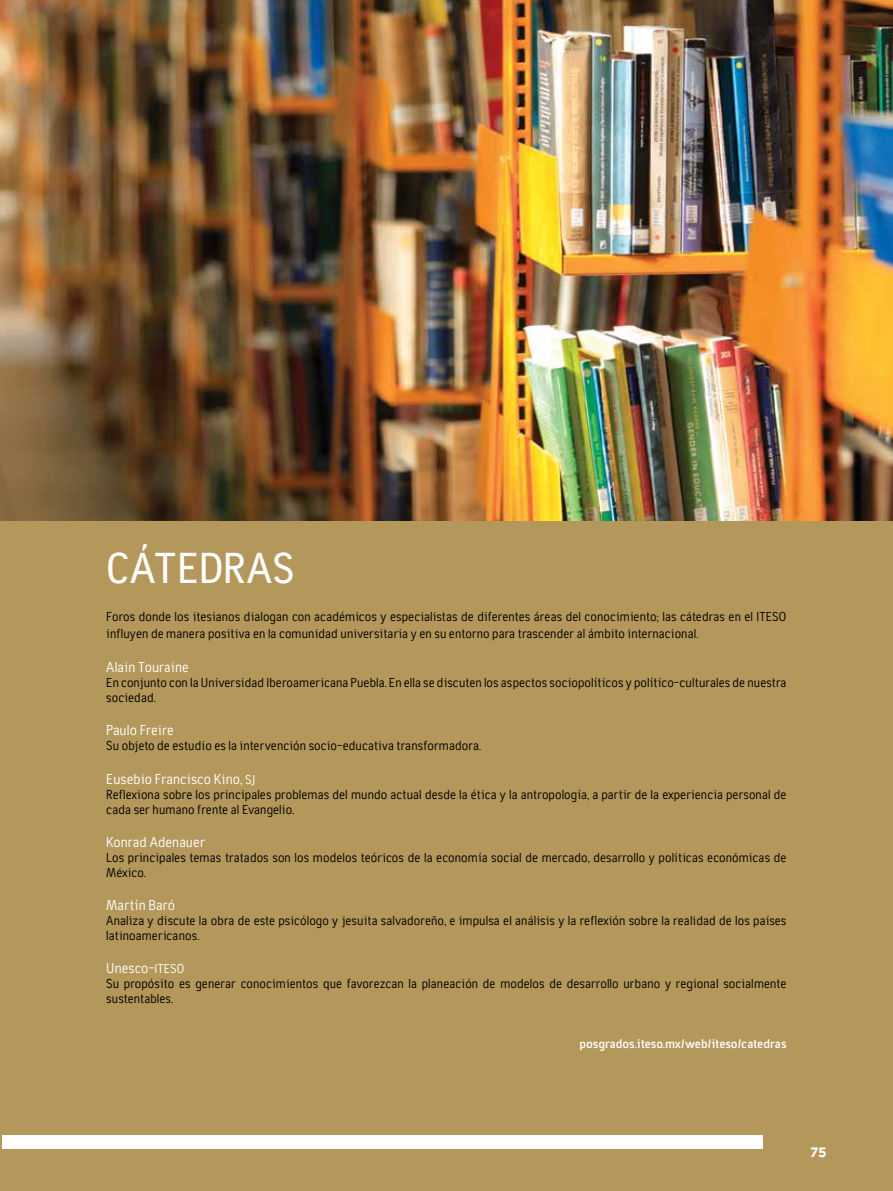
<style>
.page{position:relative;width:893px;height:1191px;background:#fff}
.page>*{position:absolute;margin:0;border:0;box-sizing:border-box;transform-origin:0 0}
.t1{font:500 45px "Tempelhof";color:#fff}
.t2{font:15px "Tempelhof";color:#fff}
.t3{font:13.5px/15px "Tempelhof";color:#000}
.t4{font:700 13.5px "Gotham";color:#fff}
.t5{font:700 12.9px "Tempelhof";letter-spacing:-.005em;color:#fff}
.s1{font-size:13.5px}
</style>
<div class="page">
<div style="left:0;top:520px;width:893px;height:671px;background:#b4975a"></div>
<div style="left:2px;top:1135px;width:760px;height:13px;background:#fff"></div>
<img style="left:0;top:0;width:893px;height:520px">
<p class="t1" style="left:106px;top:544px;width:73px">CÁTEDRAS</p>
<p class="t3" style="left:106px;top:608px;width:682px;line-height:16.5px">Foros donde los itesianos dialogan con académicos y especialistas de diferentes áreas del conocimiento; las cátedras en el ITESO influyen de manera positiva en la comunidad universitaria y en su entorno para trascender al ámbito internacional.</p>
<p class="t2" style="left:106px;top:658px;width:84px">Alain Touraine</p>
<p class="t3" style="left:106px;top:675px;width:682px">En conjunto con la Universidad Iberoamericana Puebla. En ella se discuten los aspectos sociopolíticos y político-culturales de nuestra sociedad.</p>
<p class="t2" style="left:106px;top:721px;width:69px">Paulo Freire</p>
<p class="t3" style="left:106px;top:738px;width:376px">Su objeto de estudio es la intervención socio-educativa transformadora.</p>
<p class="t2" style="left:106px;top:770px;width:151px">Eusebio Francisco Kino, <span class="s1">SJ</span></p>
<p class="t3" style="left:106px;top:787px;width:682px">Reflexiona sobre los principales problemas del mundo actual desde la ética y la antropología, a partir de la experiencia personal de cada ser humano frente al Evangelio.</p>
<p class="t2" style="left:106px;top:833px;width:101px">Konrad Adenauer</p>
<p class="t3" style="left:106px;top:850px;width:682px">Los principales temas tratados son los modelos teóricos de la economía social de mercado, desarrollo y políticas económicas de<br>México.</p>
<p class="t2" style="left:106px;top:896px;width:70px">Martín Baró</p>
<p class="t3" style="left:106px;top:913px;width:682px">Analiza y discute la obra de este psicólogo y jesuita salvadoreño, e impulsa el análisis y la reflexión sobre la realidad de los países latinoamericanos.</p>
<p class="t2" style="left:106px;top:959px;width:80px">Unesco-<span class="s1">ITESO</span></p>
<p class="t3" style="left:106px;top:976px;width:682px">Su propósito es generar conocimientos que favorezcan la planeación de modelos de desarrollo urbano y regional socialmente sustentables.</p>
<p class="t5" style="left:580px;top:1036px;width:209px">posgrados.iteso.mx/web/iteso/catedras</p>
<p class="t4" style="left:810px;top:1144px;width:18px">75</p>
</div>
